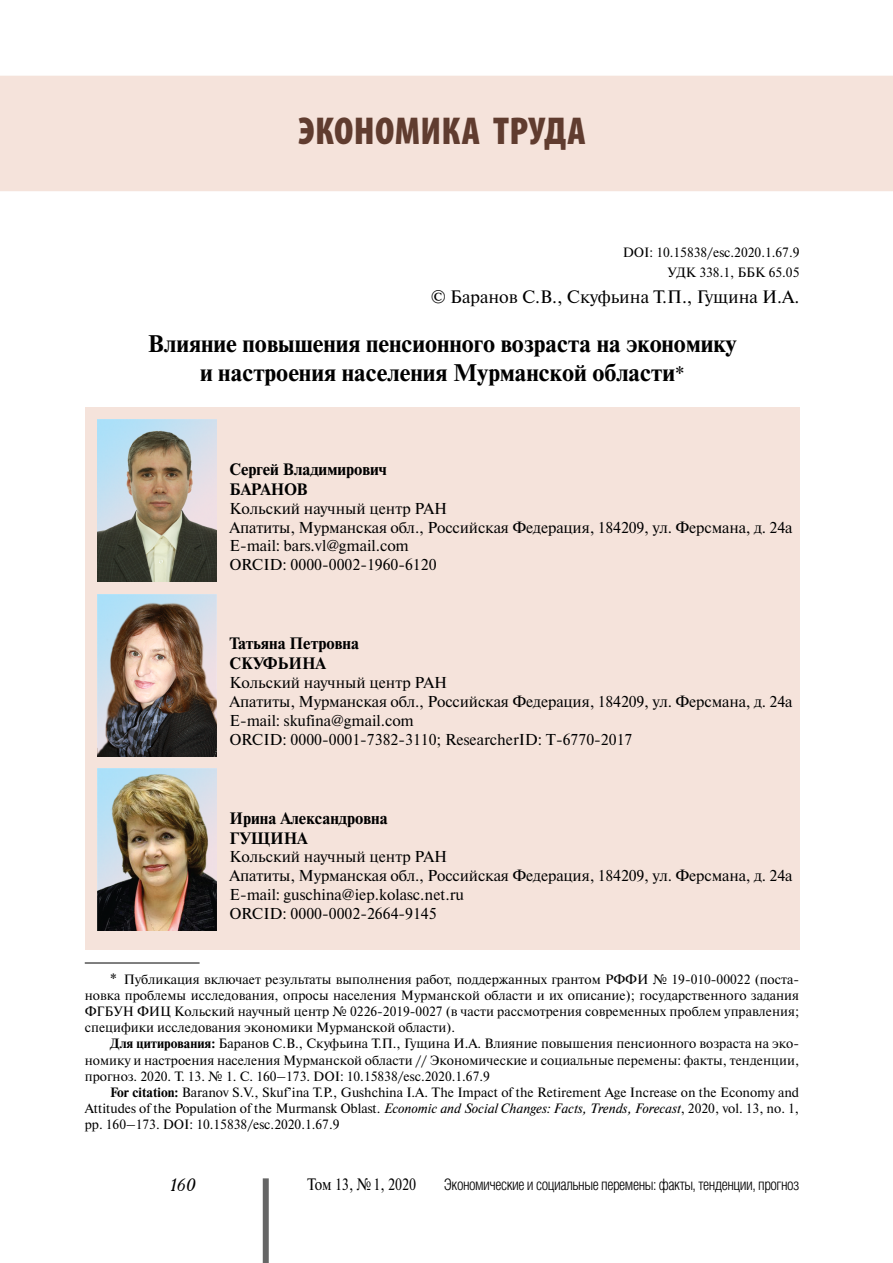
<style>
.page{position:relative;width:893px;height:1263px;background:#fff}
.page>*{position:absolute;margin:0;border:0;box-sizing:border-box;transform-origin:0 0}
.t1{font:900 condensed 39px "Myriad Pro";letter-spacing:.01em;color:#603c2f}
.t2{font:700 24px/28.8px "Newton C";color:#000;text-align:center}
.t3{font:18px "Newton C";color:#000}
.t4{font:italic 18px "Academy";color:#000}
.t5{font:700 16.5px/19.8px "Newton C";color:#000}
.t6{font:16.5px "Newton C";color:#000;scale:.85 1}
.t7{font:15.75px/18.9px "Newton C";letter-spacing:-.01em;color:#000}
.t8{font:300 15.75px "Helios Cond";letter-spacing:-.03em;color:#000}
.t9{font:13.5px/16.2px "Newton C";color:#000;text-align:justify}
.s1{font-weight:400;font-size:21px}
.s2{font-size:15px}
.s3{font-weight:700}
.s4{font-style:italic}
</style>
<div class="page">
<div style="left:263px;top:1178px;width:6px;height:85px;background:#666"></div>
<hr style="left:85px;top:963px;width:115px;height:1px;background:#000">
<div style="left:85px;top:407px;width:714px;height:542px;background:#f5e3db"></div>
<div style="left:1px;top:76px;width:891px;height:114px;background:#f5e3db"></div>
<div style="left:0;top:76px;width:893px;height:115px;border:2px solid #f5e3db"></div>
<img style="left:98px;top:420px;width:119px;height:162px">
<img style="left:98px;top:594px;width:119px;height:162px">
<img style="left:98px;top:769px;width:119px;height:161px">
<h1 class="t1" style="left:299px;top:106px;width:289px">ЭКОНОМИКА ТРУДА</h1>
<p class="t9" style="left:623px;top:242px;width:178px;line-height:20.4px;text-align:right">DOI: 10.15838/esc.2020.1.67.9<br>УДК 338.1, ББК 65.05</p>
<h3 class="t3" style="left:431px;top:287px;width:370px">© Баранов С.В., Скуфьина Т.П., Гущина И.А.</h3>
<h2 class="t2" style="left:148px;top:329px;width:590px">Влияние повышения пенсионного возраста на экономику и настроения населения Мурманской области<span class="s1">*</span></h2>
<p class="t5" style="left:230px;top:459px;width:159px">Сергей Владимирович<br>БАРАНОВ</p>
<p class="t7" style="left:230px;top:499px;width:564px">Кольский научный центр РАН<br>Апатиты, Мурманская обл., Российская Федерация, 184209, ул. Ферсмана, д. 24а Е-mail: bars.vl@gmail.com<br>ORCID: 0000-0002-1960-6120</p>
<p class="t5" style="left:230px;top:634px;width:131px">Татьяна Петровна<br>СКУФЬИНА</p>
<p class="t7" style="left:230px;top:673px;width:564px">Кольский научный центр РАН<br>Апатиты, Мурманская обл., Российская Федерация, 184209, ул. Ферсмана, д. 24а Е-mail: skufina@gmail.com<br>ORCID: 0000-0001-7382-3110; ResearcherID: T-6770-2017</p>
<p class="t5" style="left:230px;top:808px;width:160px">Ирина Александровна<br>ГУЩИНА</p>
<p class="t7" style="left:230px;top:848px;width:564px">Кольский научный центр РАН<br>Апатиты, Мурманская обл., Российская Федерация, 184209, ул. Ферсмана, д. 24а Е-mail: guschina@iep.kolasc.net.ru<br>ORCID: 0000-0002-2664-9145</p>
<p class="t9" style="left:85px;top:971px;width:716px;text-indent:26px"><span class="s2">*</span> Публикация включает результаты выполнения работ, поддержанных грантом РФФИ № 19-010-00022 (поста&shy;новка проблемы исследования, опросы населения Мурманской области и их описание); государственного задания ФГБУН ФИЦ Кольский научный центр № 0226-2019-0027 (в части рассмотрения современных проблем управления; специфики исследования экономики Мурманской области).</p>
<p class="t9" style="left:85px;top:1036px;width:716px;text-indent:26px"><span class="s3">Для цитирования:</span> Баранов С.В., Скуфьина Т.П., Гущина И.А. Влияние повышения пенсионного возраста на эко&shy;номику и настроения населения Мурманской области // Экономические и социальные перемены: факты, тенденции, прогноз. 2020. Т. 13. № 1. С. 160–173. DOI: 10.15838/esc.2020.1.67.9</p>
<p class="t9" style="left:85px;top:1084px;width:716px;text-indent:26px"><span class="s3">For citation:</span> Baranov S.V., Skuf’ina T.P., Gushchina I.A. The Impact of the Retirement Age Increase on the Economy and Attitudes of the Population of the Murmansk Oblast. <span class="s4">Economic and Social Changes: Facts, Trends, Forecast</span>, 2020, vol. 13, no. 1, pp. 160–173. DOI: 10.15838/esc.2020.1.67.9</p>
<h3 class="t4" style="left:170px;top:1174px;width:27px">160</h3>
<p class="t6" style="left:307px;top:1175px;width:130px">Том 13, №1, 2020</p>
<p class="t8" style="left:444px;top:1176px;width:357px">Экономические и социальные перемены: факты, тенденции, прогноз</p>
</div>
